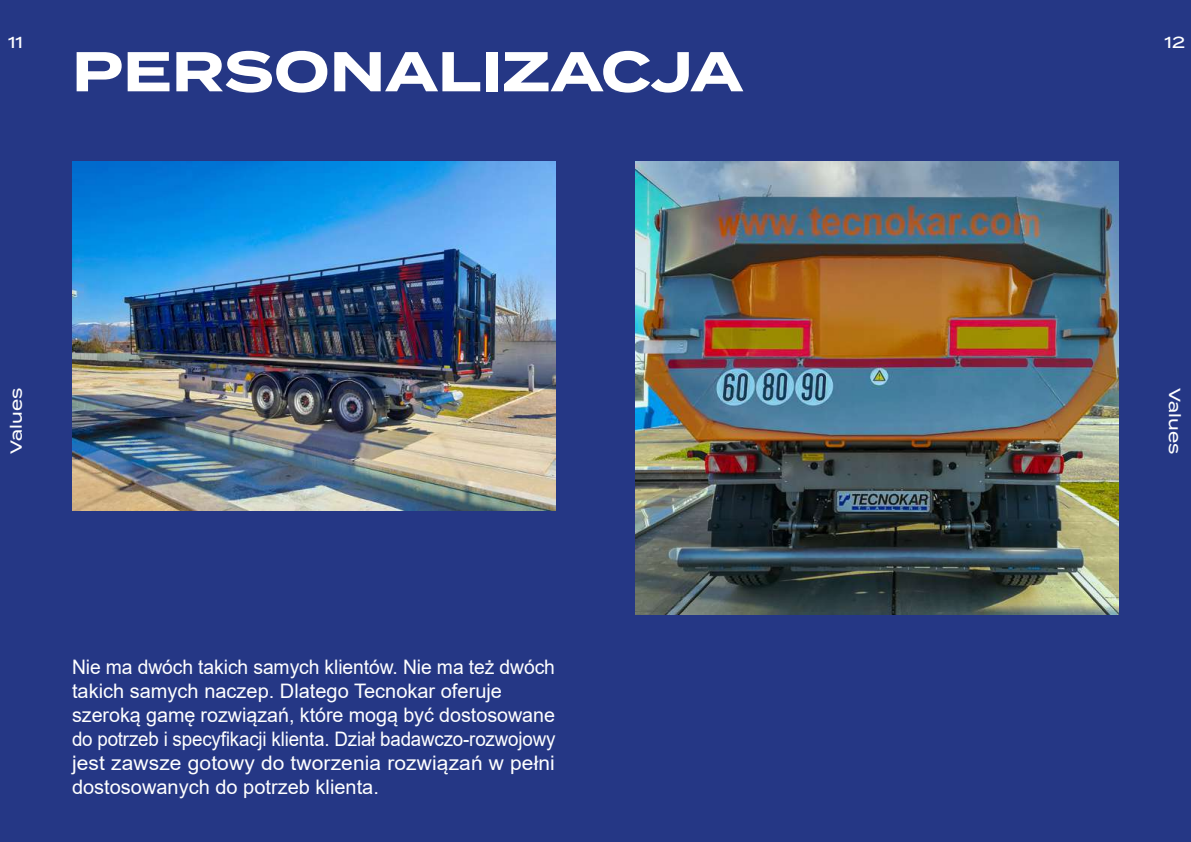
<style>
.page{position:relative;width:1191px;height:842px;background:#fff}
.page>*{position:absolute;margin:0;border:0;box-sizing:border-box;transform-origin:0 0}
.t1{font:700 56px "Termina";color:#fff}
.t2{font:20px/24px "Arial";color:#fff}
.t3{font:500 16px "Termina";color:#fff}
</style>
<div class="page">
<div style="left:0;top:0;width:31px;height:842px;background:#253785"></div>
<div style="left:1159px;top:0;width:32px;height:842px;background:#253785"></div>
<div style="left:27px;top:0;width:1135px;height:842px;background:#253785"></div>
<img style="left:636px;top:162px;width:483px;height:453px">
<img style="left:72px;top:162px;width:483px;height:348px">
<p class="t3" style="left:8px;top:31px;width:17px">11</p>
<p class="t3" style="left:1164px;top:31px;width:22px">12</p>
<h1 class="t1" style="left:72px;top:30px;width:672px">PERSONALIZACJA</h1>
<p class="t3" style="left:4px;top:454px;width:67px;rotate:-90deg">Values</p>
<p class="t2" style="left:72px;top:655px;width:485px">Nie ma dwóch takich samych klientów. Nie ma też dwóch takich samych naczep. Dlatego Tecnokar oferuje szeroką gamę rozwiązań, które mogą być dostosowane do potrzeb i specyfikacji klienta. Dział badawczo-rozwojowy jest zawsze gotowy do tworzenia rozwiązań w pełni dostosowanych do potrzeb klienta.</p>
<p class="t3" style="left:1186px;top:388px;width:67px;rotate:90deg">Values</p>
</div>
